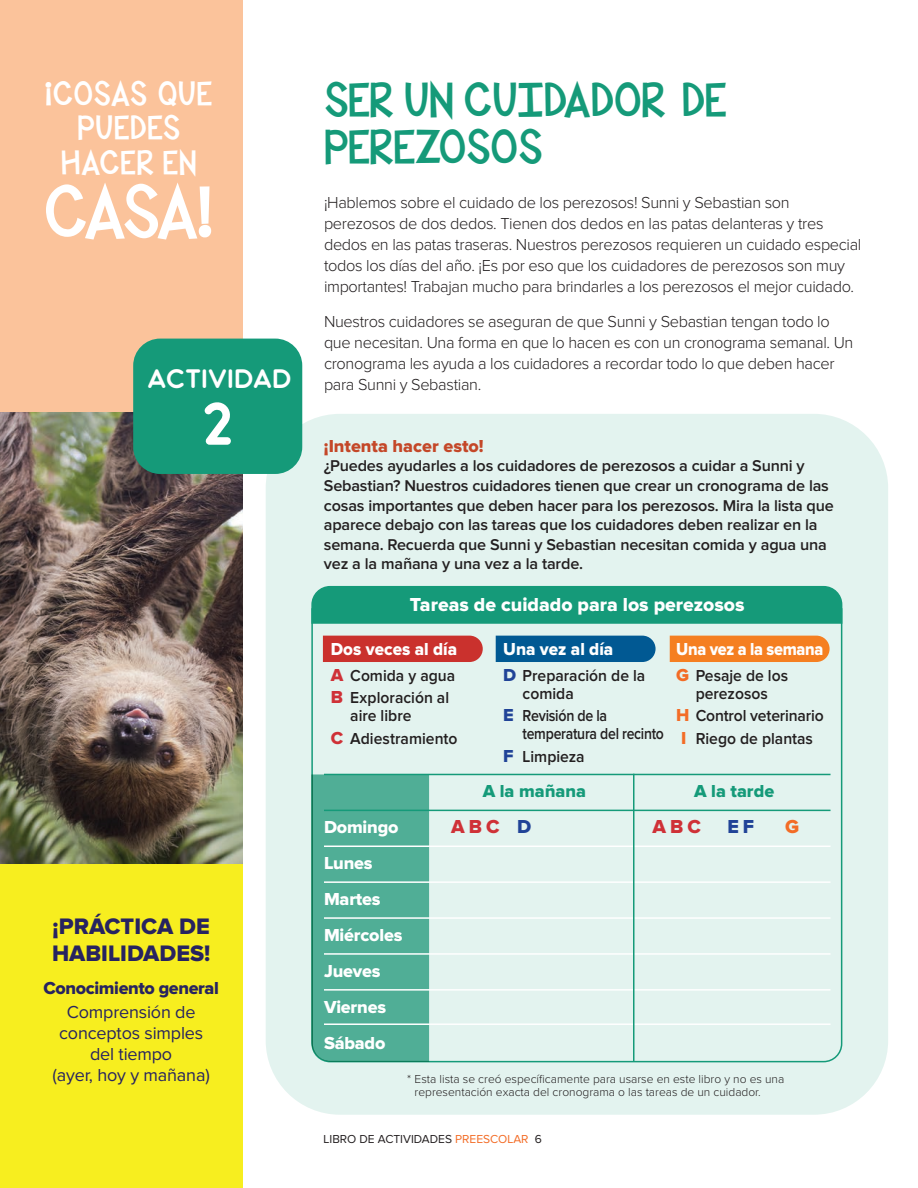
<style>
.page{position:relative;width:918px;height:1188px;background:#fff}
.page>*{position:absolute;margin:0;border:0;box-sizing:border-box;transform-origin:0 0}
.Text{font:60px "Knigsberg";color:#fff}
.Text-2{font:55.5px "KG Shakeit Off Chunky";color:#fff}
.Text-3{font:36px/46.5px "KG Shakeit Off Chunky";letter-spacing:-.02em;color:#159a79}
.Text-4{font:27px "Knigsberg";letter-spacing:-.005em;color:#fff}
.Text-5{font:25.5px/34.5px "KG Shakeit Off Chunky";letter-spacing:.01em;color:#fff;text-align:center}
.Text-6{font:23.25px/27px "Proxima Nova Extrabld";color:#272360}
.Text-7{font:19.5px "Proxima Nova Extrabld";color:#fff}
.Text-8{font:19.5px "Proxima Nova Extrabld";color:#cf3137}
.Text-9{font:19.5px "Proxima Nova Extrabld";color:#204397}
.Text-10{font:19.5px "Proxima Nova Extrabld";color:#f36c26}
.Text-11{font:18px/21px "Proxima Nova";letter-spacing:-.01em;color:#272360;text-align:center}
.Text-12{font:18px "Proxima Nova Extrabld";letter-spacing:-.01em;color:#fff}
.Text-13{font:18px "Proxima Nova Extrabld";letter-spacing:-.01em;color:#fff;scale:.95 1}
.Text-14{font:18px "Proxima Nova Extrabld";letter-spacing:-.02em;color:#272360}
.Text-15{font:18px "Proxima Nova Extrabld";color:#c44728}
.Text-16{font:18px "Proxima Nova Extrabld";color:#159a79}
.Text-17{font:18px "Proxima Nova Extrabld";letter-spacing:-.01em;color:#fff;scale:.9 1}
.Text-18{font:300 16.5px/21px "Proxima Nova";letter-spacing:-.02em;color:#231f20}
.Text-19{font:600 16.5px/18px "Proxima Nova";color:#231f20;scale:.95 1}
.Text-20{font:600 16.5px/18px "Proxima Nova";letter-spacing:-.02em;color:#231f20;scale:.86 1}
.Text-21{font:600 16.2px/19.5px "Proxima Nova";letter-spacing:-.01em;color:#231f20}
.Text-22{font:300 12px/13.5px "Proxima Nova";color:#231f20}
.t1{font:12px "Proxima Nova";color:#231f20}
.s1{font-family:"Proxima Nova Extrabld";font-weight:400;font-size:18px;color:#cf3137}
.s2{font-family:"Proxima Nova Extrabld";font-weight:400;font-size:18px;color:#204397}
.s3{font-family:"Proxima Nova Extrabld";font-weight:400;font-size:18px;color:#f36c26}
.s4{color:#204397}
.s5{color:#f36c26}
</style>
<div class="page">
<div style="left:0;top:0;width:243px;height:1188px;background:#fbc39b"></div>
<img style="left:0;top:412px;width:243px;height:452px">
<div style="left:266px;top:414px;width:622px;height:701px;background:#e3f3ef;border-radius:74px"></div>
<div style="left:0;top:864px;width:243px;height:324px;background:#f7ee1f"></div>
<div style="left:133px;top:339px;width:169px;height:135px;background:#159a79;border-radius:27px"></div>
<svg style="left:311px;top:624px;width:532px;height:439px"></svg>
<div style="left:311px;top:585px;width:532px;height:39px;background:#159a79"></div>
<div style="left:670px;top:636px;width:160px;height:26px;background:#f57f21"></div>
<div style="left:496px;top:636px;width:160px;height:26px;background:#015993"></div>
<div style="left:323px;top:636px;width:160px;height:26px;background:#ca312d"></div>
<div style="left:311px;top:774px;width:118px;height:288px;background:#50ae96"></div>
<hr style="left:324px;top:810px;width:507px;height:1px;background:#159a79">
<hr style="left:324px;top:774px;width:507px;height:1px;background:#159a79">
<hr style="left:324px;top:846px;width:507px;height:1px;background:#fff">
<hr style="left:324px;top:881px;width:507px;height:2px;background:#fff">
<hr style="left:324px;top:917px;width:507px;height:2px;background:#fff">
<hr style="left:324px;top:953px;width:507px;height:2px;background:#fff">
<hr style="left:324px;top:989px;width:507px;height:2px;background:#fff">
<hr style="left:324px;top:1023px;width:507px;height:2px;background:#fff">
<hr style="left:633px;top:774px;width:1px;height:287px;background:#159a79">
<p class="Text-5" style="left:45px;top:76px;width:168px">¡COSAS QUE<br>PUEDES<br>HACER EN</p>
<p class="Text-2" style="left:44px;top:166px;width:170px">CASA!</p>
<p class="Text-4" style="left:148px;top:363px;width:146px">ACTIVIDAD</p>
<p class="Text" style="left:204px;top:387px;width:34px">2</p>
<p class="Text-6" style="left:52px;top:914px;width:160px">¡PRÁCTICA DE<br>HABILIDADES!</p>
<p class="Text-14" style="left:43px;top:980px;width:177px">Conocimiento general</p>
<p class="Text-11" style="left:53px;top:1002px;width:159px">Comprensión de conceptos simples del tiempo<br>(ayer, hoy y mañana)</p>
<p class="Text-3" style="left:324px;top:77px;width:405px">SER UN CUIDADOR DE<br>PEREZOSOS</p>
<p class="Text-18" style="left:324px;top:193px;width:539px">¡Hablemos sobre el cuidado de los perezosos! Sunni y Sebastian son perezosos de dos dedos. Tienen dos dedos en las patas delanteras y tres dedos en las patas traseras. Nuestros perezosos requieren un cuidado especial todos los días del año. ¡Es por eso que los cuidadores de perezosos son muy importantes! Trabajan mucho para brindarles a los perezosos el mejor cuidado.</p>
<p class="Text-18" style="left:324px;top:311px;width:531px">Nuestros cuidadores se aseguran de que Sunni y Sebastian tengan todo lo que necesitan. Una forma en que lo hacen es con un cronograma semanal. Un cronograma les ayuda a los cuidadores a recordar todo lo que deben hacer para Sunni y Sebastian.</p>
<p class="Text-15" style="left:324px;top:438px;width:161px">¡Intenta hacer esto!</p>
<p class="Text-21" style="left:324px;top:457px;width:512px">¿Puedes ayudarles a los cuidadores de perezosos a cuidar a Sunni y Sebastian? Nuestros cuidadores tienen que crear un cronograma de las cosas importantes que deben hacer para los perezosos. Mira la lista que aparece debajo con las tareas que los cuidadores deben realizar en la semana. Recuerda que Sunni y Sebastian necesitan comida y agua una vez a la mañana y una vez a la tarde.</p>
<p class="Text-7" style="left:410px;top:596px;width:336px">Tareas de cuidado para los perezosos</p>
<p class="Text-13" style="left:331px;top:641px;width:134px">Dos veces al día</p>
<p class="Text-19" style="left:331px;top:667px;width:132px"><span class="s1">A</span> Comida y agua</p>
<p class="Text-19" style="left:350px;top:689px;width:106px;text-indent:-19px"><span class="s1">B</span> Exploración al aire libre</p>
<p class="Text-19" style="left:331px;top:730px;width:135px"><span class="s1">C</span> Adiestramiento</p>
<p class="Text-13" style="left:503px;top:641px;width:117px">Una vez al día</p>
<p class="Text-19" style="left:523px;top:667px;width:131px;text-indent:-19px"><span class="s2">D</span> Preparación de la comida</p>
<p class="Text-20" style="left:523px;top:707px;width:166px;text-indent:-19px"><span class="s2">E</span> Revisión de la temperatura del recinto</p>
<p class="Text-19" style="left:503px;top:748px;width:87px"><span class="s2">F</span> Limpieza</p>
<p class="Text-17" style="left:676px;top:641px;width:165px">Una vez a la semana</p>
<p class="Text-19" style="left:676px;top:667px;width:119px;text-align:center"><span class="s3">G</span> Pesaje de los perezosos</p>
<p class="Text-19" style="left:676px;top:707px;width:157px"><span class="s3">H</span> Control veterinario</p>
<p class="Text-19" style="left:681px;top:730px;width:140px"><span class="s3">I</span> Riego de plantas</p>
<p class="Text-16" style="left:483px;top:783px;width:105px">A la mañana</p>
<p class="Text-16" style="left:694px;top:783px;width:82px">A la tarde</p>
<p class="Text-12" style="left:324px;top:819px;width:76px">Domingo</p>
<p class="Text-8" style="left:451px;top:818px;width:82px">A B C <span class="s4">D</span></p>
<p class="Text-8" style="left:653px;top:818px;width:50px">A B C</p>
<p class="Text-9" style="left:727px;top:818px;width:28px">E F</p>
<p class="Text-10" style="left:785px;top:818px;width:16px">G</p>
<p class="Text-12" style="left:324px;top:855px;width:50px">Lunes</p>
<p class="Text-12" style="left:324px;top:891px;width:58px">Martes</p>
<p class="Text-12" style="left:324px;top:927px;width:80px">Miércoles</p>
<p class="Text-12" style="left:324px;top:963px;width:58px">Jueves</p>
<p class="Text-12" style="left:324px;top:999px;width:64px">Viernes</p>
<p class="Text-12" style="left:324px;top:1035px;width:63px">Sábado</p>
<p class="Text-22" style="left:415px;top:1072px;width:371px;text-indent:-8px">* Esta lista se creó específicamente para usarse en este libro y no es una representación exacta del cronograma o las tareas de un cuidador.</p>
<p class="t1" style="left:324px;top:1134px;width:220px">LIBRO DE ACTIVIDADES <span class="s5">PREESCOLAR</span> 6</p>
</div>
